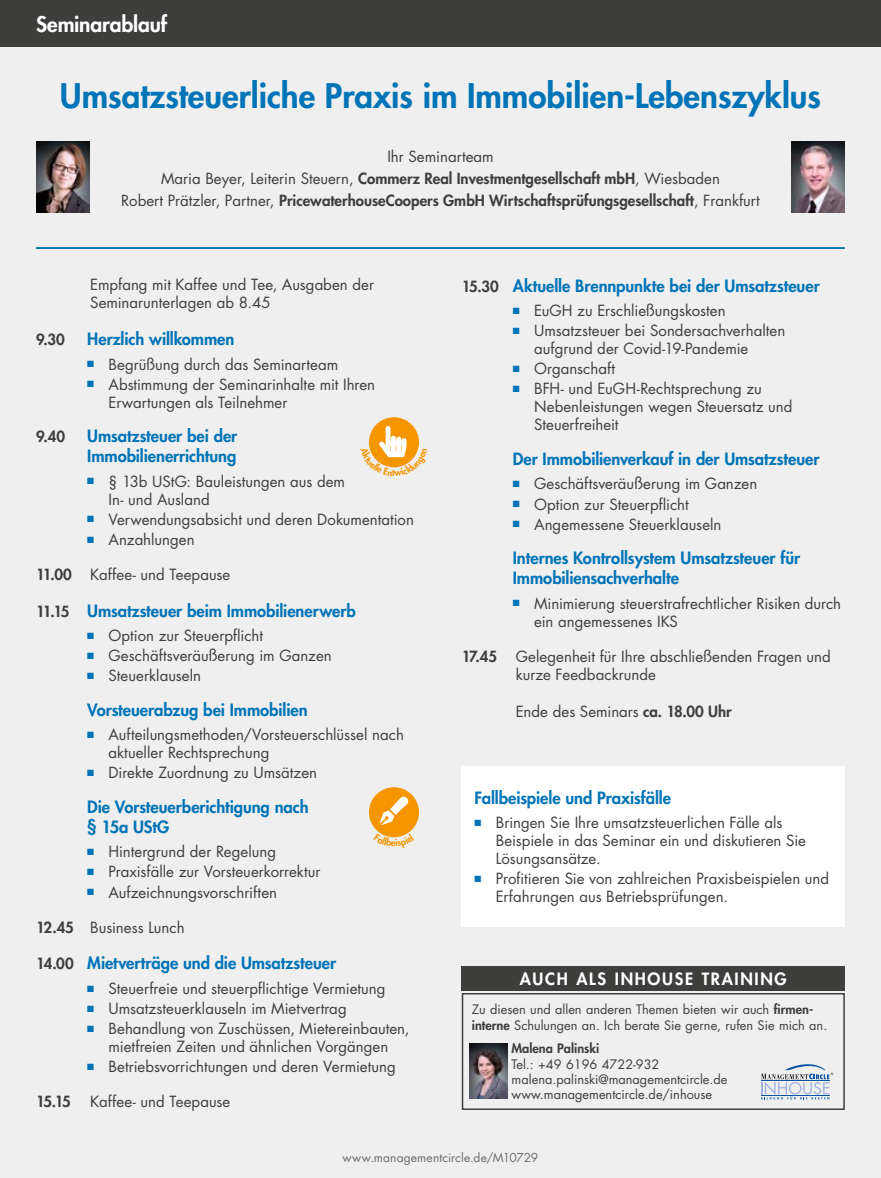
<style>
.page{position:relative;width:881px;height:1178px;background:#fff}
.page>*{position:absolute;margin:0;border:0;box-sizing:border-box;transform-origin:0 0}
.t1{font:800 33px "Futura Std";color:#0074b7}
.t2{font:800 21px "Futura Std";letter-spacing:-.005em;color:#fff}
.t3{font:800 16.5px/19.8px "Futura Std";letter-spacing:-.005em;color:#0074b7}
.t4{font:800 16.5px "Futura Std";letter-spacing:.1em;color:#fff}
.t5{font:15px/18px "Futura Std";color:#3e3e3d}
.t6{font:800 15px/22.2px "Futura Std";color:#3e3e3d;text-align:center}
.t7{font:12.75px/15.3px "Futura Std";color:#3e3e3d}
.t8{font:800 12.75px "Futura Std";color:#3e3e3d}
.t9{font:12px "Futura Std";letter-spacing:.01em;color:#6c6c6c}
.s1{font-weight:400}
.s2{color:#0074b7}
.s3{font-weight:800}
.s4{font-size:15px;color:#3e3e3d}
</style>
<div class="page">
<div style="left:0;top:0;width:880px;height:1178px;background:#efefef"></div>
<div style="left:0;top:0;width:880px;height:47px;background:#3e3e3d"></div>
<hr style="left:36px;top:247px;width:808px;height:2px;background:#0074b7">
<div style="left:461px;top:766px;width:383px;height:161px;background:#fff"></div>
<img style="left:36px;top:141px;width:54px;height:71px">
<img style="left:791px;top:141px;width:53px;height:71px">
<div style="left:369px;top:417px;width:50px;height:50px;background:#f59500;border-radius:50%"></div>
<div style="left:369px;top:787px;width:50px;height:50px;background:#f59500;border-radius:50%"></div>
<svg style="left:379px;top:796px;width:29px;height:29px"></svg>
<div style="left:461px;top:993px;width:383px;height:117px;border:2px solid #3e3e3d"></div>
<div style="left:461px;top:966px;width:383px;height:24px;background:#3e3e3d"></div>
<img style="left:469px;top:1043px;width:38px;height:56px">
<svg style="left:761px;top:1064px;width:71px;height:35px"></svg>
<svg style="left:369px;top:426px;width:50px;height:42px"></svg>
<svg style="left:380px;top:833px;width:28px;height:5px"></svg>
<h2 class="t2" style="left:36px;top:11px;width:133px">Seminarablauf</h2>
<h1 class="t1" style="left:60px;top:75px;width:762px">Umsatzsteuerliche Praxis im Immobilien-Lebenszyklus</h1>
<p class="t6" style="left:121px;top:145px;width:640px"><span class="s1">Ihr Seminarteam<br>Maria Beyer, Leiterin Steuern,</span> Commerz Real Investmentgesellschaft mbH<span class="s1">, Wiesbaden<br>Robert Prätzler, Partner,</span> PricewaterhouseCoopers GmbH Wirtschaftsprüfungsgesellschaft<span class="s1">, Frankfurt</span></p>
<p class="t5" style="left:90px;top:276px;width:285px">Empfang mit Kaffee und Tee, Ausgaben der<br>Seminarunterlagen ab 8.45</p>
<p class="t6" style="left:36px;top:328px;width:30px">9.30</p>
<p class="t3" style="left:87px;top:329px;width:149px">Herzlich willkommen</p>
<p class="t5" style="left:87px;top:355px;width:252px"><span class="s2">■</span> Begrüßung durch das Seminarteam</p>
<p class="t5" style="left:108px;top:375px;width:268px;text-indent:-21px"><span class="s2">■</span> Abstimmung der Seminarinhalte mit Ihren<br>Erwartungen als Teilnehmer</p>
<p class="t6" style="left:36px;top:426px;width:30px">9.40</p>
<p class="t3" style="left:87px;top:426px;width:151px">Umsatzsteuer bei der<br>Immobilienerrichtung</p>
<p class="t5" style="left:108px;top:472px;width:238px;text-indent:-21px"><span class="s2">■</span> § 13b UStG: Bauleistungen aus dem<br>In- und Ausland</p>
<p class="t5" style="left:87px;top:510px;width:328px"><span class="s2">■</span> Verwendungsabsicht und deren Dokumentation</p>
<p class="t5" style="left:87px;top:530px;width:109px"><span class="s2">■</span> Anzahlungen</p>
<p class="t5" style="left:36px;top:565px;width:196px"><span class="s3">11.00</span> Kaffee- und Teepause</p>
<p class="t3" style="left:36px;top:601px;width:321px"><span class="s4">11.15</span> Umsatzsteuer beim Immobilienerwerb</p>
<p class="t5" style="left:87px;top:627px;width:177px"><span class="s2">■</span> Option zur Steuerpflicht</p>
<p class="t5" style="left:87px;top:647px;width:246px"><span class="s2">■</span> Geschäftsveräußerung im Ganzen</p>
<p class="t5" style="left:87px;top:667px;width:115px"><span class="s2">■</span> Steuerklauseln</p>
<p class="t3" style="left:87px;top:700px;width:222px">Vorsteuerabzug bei Immobilien</p>
<p class="t5" style="left:108px;top:726px;width:297px;text-indent:-21px"><span class="s2">■</span> Aufteilungsmethoden/Vorsteuerschlüssel nach aktueller Rechtsprechung</p>
<p class="t5" style="left:87px;top:764px;width:231px"><span class="s2">■</span> Direkte Zuordnung zu Umsätzen</p>
<p class="t3" style="left:87px;top:797px;width:223px">Die Vorsteuerberichtigung nach § 15a UStG</p>
<p class="t5" style="left:87px;top:843px;width:190px"><span class="s2">■</span> Hintergrund der Regelung</p>
<p class="t5" style="left:87px;top:863px;width:235px"><span class="s2">■</span> Praxisfälle zur Vorsteuerkorrektur</p>
<p class="t5" style="left:87px;top:883px;width:191px"><span class="s2">■</span> Aufzeichnungsvorschriften</p>
<p class="t5" style="left:36px;top:918px;width:150px"><span class="s3">12.45</span> Business Lunch</p>
<p class="t3" style="left:36px;top:953px;width:301px"><span class="s4">14.00</span> Mietverträge und die Umsatzsteuer</p>
<p class="t5" style="left:87px;top:979px;width:300px"><span class="s2">■</span> Steuerfreie und steuerpflichtige Vermietung</p>
<p class="t5" style="left:87px;top:999px;width:261px"><span class="s2">■</span> Umsatzsteuerklauseln im Mietvertrag</p>
<p class="t5" style="left:87px;top:1020px;width:323px;text-align:center"><span class="s2">■</span> Behandlung von Zuschüssen, Mietereinbauten, mietfreien Zeiten und ähnlichen Vorgängen</p>
<p class="t5" style="left:87px;top:1058px;width:310px"><span class="s2">■</span> Betriebsvorrichtungen und deren Vermietung</p>
<p class="t6" style="left:36px;top:1090px;width:36px">15.15</p>
<p class="t5" style="left:90px;top:1093px;width:142px">Kaffee- und Teepause</p>
<p class="t3" style="left:461px;top:276px;width:359px"><span class="s4">15.30</span> Aktuelle Brennpunkte bei der Umsatzsteuer</p>
<p class="t5" style="left:512px;top:302px;width:214px"><span class="s2">■</span> EuGH zu Erschließungskosten</p>
<p class="t5" style="left:534px;top:322px;width:252px;text-indent:-21px"><span class="s2">■</span> Umsatzsteuer bei Sondersachverhalten aufgrund der Covid-19-Pandemie</p>
<p class="t5" style="left:512px;top:360px;width:104px"><span class="s2">■</span> Organschaft</p>
<p class="t5" style="left:534px;top:380px;width:260px;text-indent:-21px"><span class="s2">■</span> BFH- und EuGH-Rechtsprechung zu<br>Nebenleistungen wegen Steuersatz und<br>Steuerfreiheit</p>
<p class="t3" style="left:512px;top:449px;width:308px">Der Immobilienverkauf in der Umsatzsteuer</p>
<p class="t5" style="left:512px;top:475px;width:246px"><span class="s2">■</span> Geschäftsveräußerung im Ganzen</p>
<p class="t5" style="left:512px;top:495px;width:177px"><span class="s2">■</span> Option zur Steuerpflicht</p>
<p class="t5" style="left:512px;top:515px;width:210px"><span class="s2">■</span> Angemessene Steuerklauseln</p>
<p class="t3" style="left:512px;top:548px;width:289px">Internes Kontrollsystem Umsatzsteuer für<br>Immobiliensachverhalte</p>
<p class="t5" style="left:534px;top:594px;width:308px;text-indent:-21px"><span class="s2">■</span> Minimierung steuerstrafrechtlicher Risiken durch ein angemessenes IKS</p>
<p class="t5" style="left:515px;top:647px;width:316px;text-indent:-54px"><span class="s3">17.45</span> Gelegenheit für Ihre abschließenden Fragen und kurze Feedbackrunde</p>
<p class="t5" style="left:515px;top:702px;width:217px">Ende des Seminars <span class="s3">ca. 18.00 Uhr</span></p>
<p class="t3" style="left:474px;top:788px;width:198px">Fallbeispiele und Praxisfälle</p>
<p class="t5" style="left:495px;top:814px;width:311px;text-indent:-21px"><span class="s2">■</span> Bringen Sie Ihre umsatzsteuerlichen Fälle als<br>Beispiele in das Seminar ein und diskutieren Sie<br>Lösungsansätze.</p>
<p class="t5" style="left:495px;top:870px;width:335px;text-indent:-21px"><span class="s2">■</span> Profitieren Sie von zahlreichen Praxisbeispielen und<br>Erfahrungen aus Betriebsprüfungen.</p>
<p class="t4" style="left:519px;top:968px;width:268px">AUCH ALS INHOUSE TRAINING</p>
<p class="t7" style="left:471px;top:1002px;width:357px">Zu diesen und allen anderen Themen bieten wir auch <span class="s3">firmen&shy;interne</span> Schulungen an. Ich berate Sie gerne, rufen Sie mich an.</p>
<p class="t8" style="left:511px;top:1040px;width:89px">Malena Palinski</p>
<p class="t7" style="left:511px;top:1056px;width:217px">Tel.: +49 6196 4722-932 malena.palinski@managementcircle.de www.managementcircle.de/inhouse</p>
<p class="t9" style="left:342px;top:1149px;width:197px">www.managementcircle.de/M10729</p>
</div>
